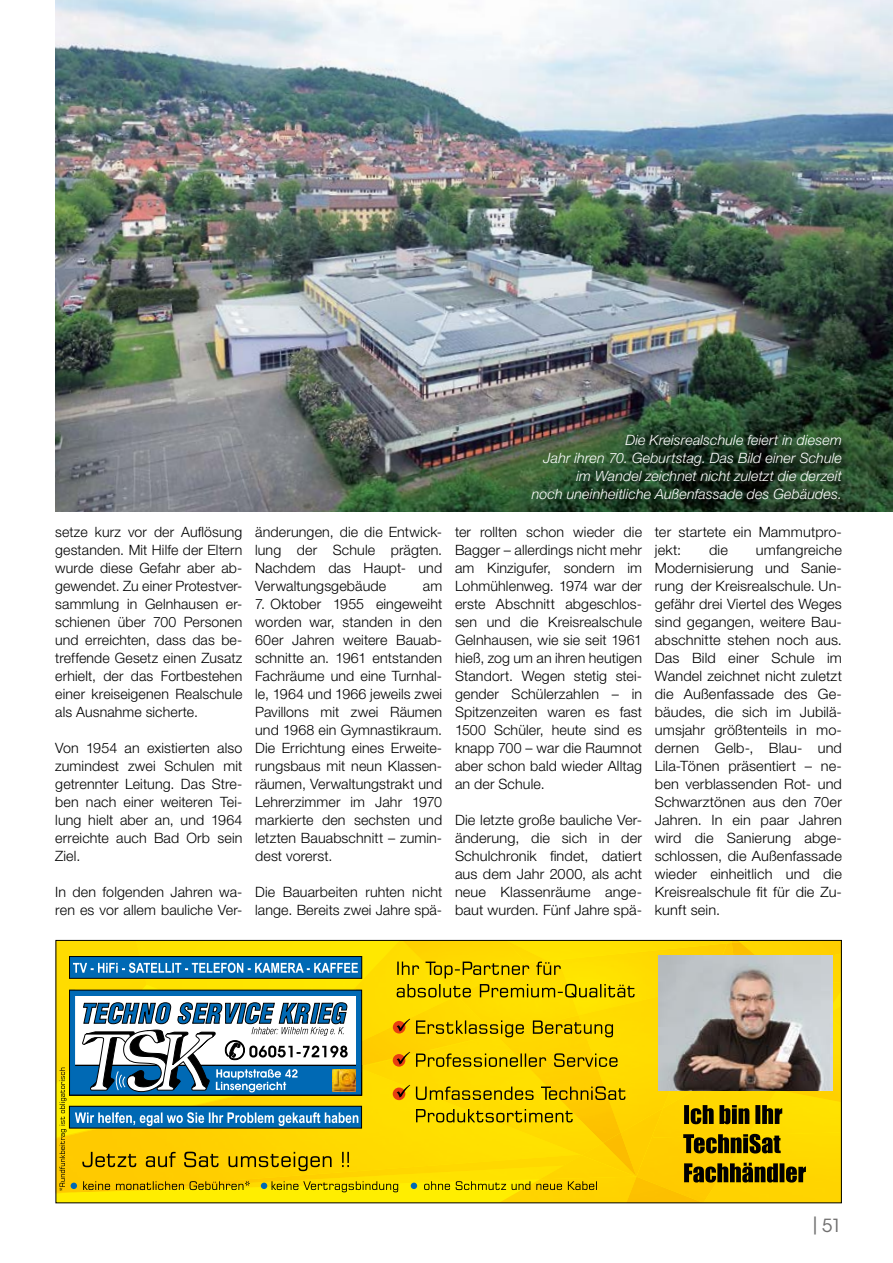
<style>
.page{position:relative;width:893px;height:1263px;background:#fff}
.page>*{position:absolute;margin:0;border:0;box-sizing:border-box;transform-origin:0 0}
.t1{font:18px "ITC Avant Garde Std";color:#706f6f}
.t2{font:300 14.25px/18px "Helvetica Neue LT Std";letter-spacing:.01em;color:#000;text-align:justify}
.t3{font:italic 300 14.25px/18px "Helvetica Neue LT Std";letter-spacing:.01em;color:#fff;text-align:right}
</style>
<div class="page">
<div style="left:147px;top:942px;width:154px;height:11px;background:#ffe300"></div>
<img style="left:57px;top:942px;width:90px;height:11px">
<img style="left:457px;top:942px;width:49px;height:11px">
<img style="left:301px;top:942px;width:101px;height:11px">
<img style="left:402px;top:942px;width:55px;height:11px">
<img style="left:772px;top:942px;width:68px;height:11px">
<img style="left:728px;top:943px;width:4px;height:10px">
<img style="left:732px;top:942px;width:40px;height:11px">
<img style="left:740px;top:942px;width:17px;height:1px">
<svg style="left:728px;top:942px;width:12px;height:1px"></svg>
<img style="left:547px;top:942px;width:181px;height:11px">
<img style="left:506px;top:942px;width:41px;height:11px">
<img style="left:747px;top:1193px;width:93px;height:8px">
<img style="left:57px;top:953px;width:783px;height:240px">
<img style="left:832px;top:982px;width:8px;height:33px">
<div style="left:635px;top:984px;width:23px;height:124px;background:#ffda00"></div>
<img style="left:772px;top:953px;width:68px;height:16px">
<div style="left:636px;top:1137px;width:111px;height:64px;background:#ffce00"></div>
<img style="left:653px;top:1060px;width:124px;height:77px">
<img style="left:635px;top:1108px;width:28px;height:68px">
<img style="left:635px;top:1143px;width:1px;height:12px">
<img style="left:666px;top:1090px;width:80px;height:17px">
<img style="left:635px;top:1109px;width:27px;height:24px">
<img style="left:499px;top:1192px;width:127px;height:9px">
<img style="left:626px;top:1177px;width:77px;height:24px">
<div style="left:70px;top:956px;width:292px;height:22px;background:#0069b4"></div>
<div style="left:69px;top:956px;width:293px;height:22px;border:1px solid #000"></div>
<div style="left:55px;top:940px;width:787px;height:263px;border:1px solid #000"></div>
<img style="left:658px;top:955px;width:174px;height:135px">
<svg style="left:683px;top:1105px;width:123px;height:77px;background:#998000"></svg>
<svg style="left:59px;top:961px;width:576px;height:231px;background:#c0b73a"></svg>
<img style="left:55px;top:0;width:838px;height:511px">
<p class="t2" style="left:55px;top:523px;width:189px">setze kurz vor der Auflösung gestanden. Mit Hilfe der Eltern wurde diese Gefahr aber ab&shy;gewendet. Zu einer Protestver&shy;sammlung in Gelnhausen er&shy;schienen über 700 Personen und erreichten, dass das be&shy;treffende Gesetz einen Zusatz erhielt, der das Fortbestehen einer kreiseigenen Realschule als Ausnahme sicherte.</p>
<p class="t2" style="left:55px;top:739px;width:189px">Von 1954 an existierten also zumindest zwei Schulen mit getrennter Leitung. Das Stre&shy;ben nach einer weiteren Tei&shy;lung hielt aber an, und 1964 erreichte auch Bad Orb sein Ziel.</p>
<p class="t2" style="left:55px;top:883px;width:189px">In den folgenden Jahren wa&shy;ren es vor allem bauliche Ver-</p>
<p class="t2" style="left:255px;top:523px;width:189px">änderungen, die die Entwick&shy;lung der Schule prägten.<br>Nachdem das Haupt- und Verwaltungsgebäude</p>
<p class="t2" style="left:423px;top:577px;width:21px">am</p>
<p class="t2" style="left:255px;top:595px;width:189px">7. Oktober 1955 eingeweiht worden war, standen in den 60er Jahren weitere Bauab&shy;schnitte an. 1961 entstanden Fachräume und eine Turnhal&shy;le, 1964 und 1966 jeweils zwei Pavillons mit zwei Räumen und 1968 ein Gymnastikraum.<br>Die Errichtung eines Erweite&shy;rungsbaus mit neun Klassen&shy;räumen, Verwaltungstrakt und Lehrerzimmer im Jahr 1970 markierte den sechsten und letzten Bauabschnitt – zumin&shy;dest vorerst.</p>
<p class="t2" style="left:255px;top:883px;width:189px">Die Bauarbeiten ruhten nicht lange. Bereits zwei Jahre spä-</p>
<p class="t3" style="left:532px;top:431px;width:312px">Die Kreisrealschule feiert in diesem<br>Jahr ihren 70. Geburtstag. Das Bild einer Schule im Wandel zeichnet nicht zuletzt die derzeit<br>noch uneinheitliche Außenfassade des Gebäudes.</p>
<p class="t2" style="left:455px;top:523px;width:189px">ter rollten schon wieder die Bagger – allerdings nicht mehr am Kinzigufer, sondern im Lohmühlenweg. 1974 war der erste Abschnitt abgeschlos&shy;sen und die Kreisrealschule Gelnhausen, wie sie seit 1961 hieß, zog um an ihren heutigen Standort. Wegen stetig stei&shy;gender Schülerzahlen – in Spitzenzeiten waren es fast 1500 Schüler, heute sind es knapp 700 – war die Raumnot aber schon bald wieder Alltag an der Schule.</p>
<p class="t2" style="left:455px;top:811px;width:189px">Die letzte große bauliche Ver&shy;änderung, die sich in der Schulchronik findet, datiert aus dem Jahr 2000, als acht neue Klassenräume ange&shy;baut wurden. Fünf Jahre spä-</p>
<p class="t2" style="left:655px;top:523px;width:189px">ter startete ein Mammutpro&shy;jekt:</p>
<p class="t2" style="left:655px;top:541px;width:189px;text-indent:101px">umfangreiche Modernisierung und Sanie&shy;rung der Kreisrealschule. Un&shy;gefähr drei Viertel des Weges sind gegangen, weitere Bau&shy;abschnitte stehen noch aus.<br>Das Bild einer Schule im Wandel zeichnet nicht zuletzt die Außenfassade des Ge&shy;bäudes, die sich im Jubilä&shy;umsjahr größtenteils in mo&shy;dernen Gelb-, Blau- und Lila-Tönen präsentiert – ne&shy;ben verblassenden Rot- und Schwarztönen aus den 70er Jahren. In ein paar Jahren wird die Sanierung abge&shy;schlossen, die Außenfassade wieder einheitlich und die Kreisrealschule fit für die Zu&shy;kunft sein.</p>
<p class="t2" style="left:709px;top:541px;width:20px">die</p>
<p class="t1" style="left:810px;top:1214px;width:33px">|51</p>
</div>
